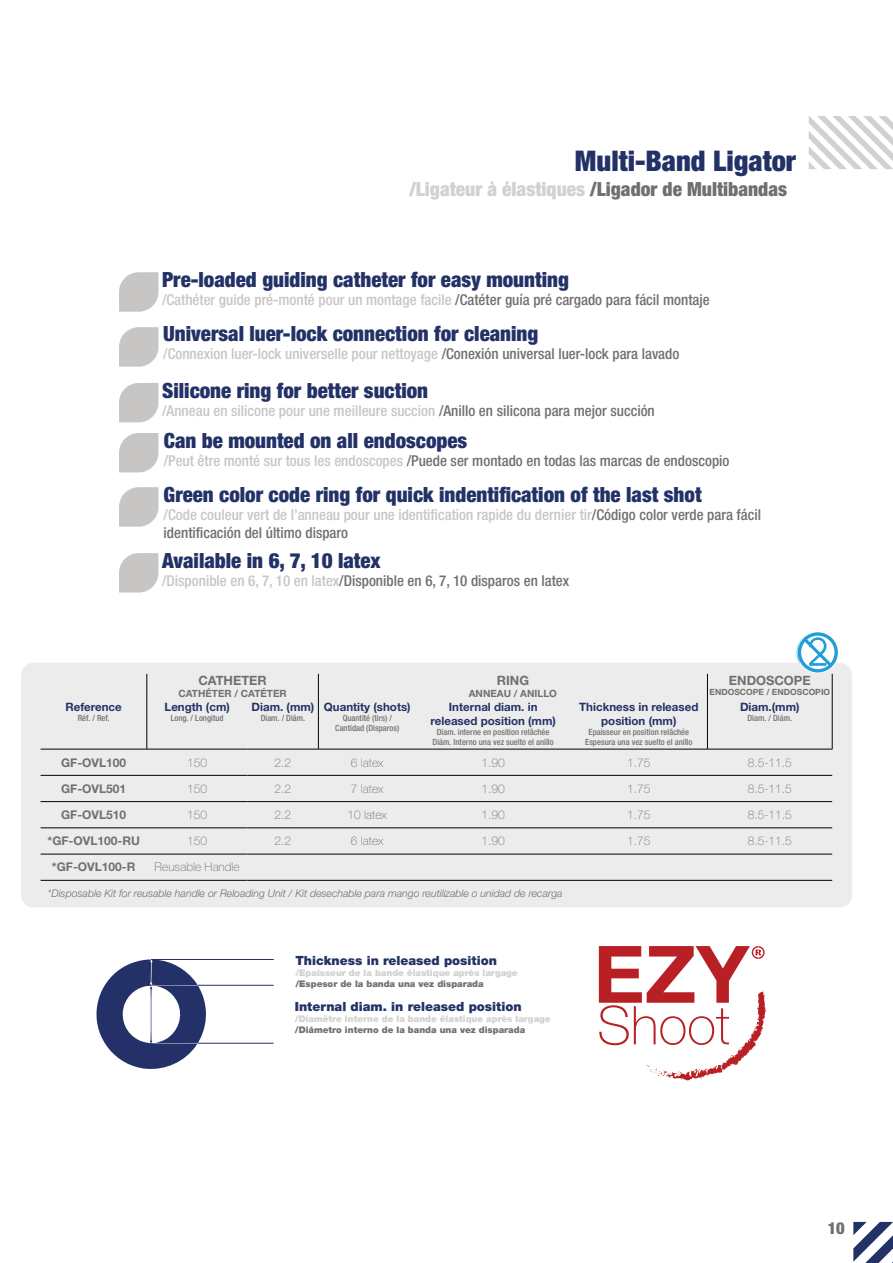
<style>
.page{position:relative;width:893px;height:1263px;background:#fff}
.page>*{position:absolute;margin:0;border:0;box-sizing:border-box;transform-origin:0 0}
.t1{font:900 condensed 28.5px "Helvetica Neue LT Std";color:#233266}
.t2{font:900 condensed 21px "Helvetica Neue LT Std";color:#233266}
.t3{font:900 condensed 19.5px "Helvetica Neue LT Std";color:#70706f}
.t4{font:900 condensed 16.5px "Helvetica Neue LT Std";color:#70706f}
.t5{font:500 condensed 15px/18px "Helvetica Neue LT Std";color:#c7c6c5}
.t6{font:500 condensed 15px "Helvetica Neue LT Std";color:#70706f}
.t7{font:900 12.75px "Helvetica Neue LT Std";color:#233266}
.t8{font:700 12.75px "Helvetica Neue LT Std";color:#70706f}
.t9{font:100 12px "Helvetica Neue LT Std";color:#70706f}
.t10{font:700 12px "Helvetica Neue LT Std";color:#70706f}
.t11{font:700 11.55px/13.8px "Helvetica Neue LT Std";color:#233266;text-align:center}
.t12{font:italic 300 10.5px "Helvetica Neue";color:#70706f}
.t13{font:700 9.9px "Helvetica Neue LT Std";color:#70706f}
.t14{font:900 9px "Helvetica Neue LT Std";color:#d1d1d0}
.t15{font:900 9px "Helvetica Neue LT Std";color:#70706f}
.t16{font:500 condensed 8.55px/9.9px "Helvetica Neue LT Std";color:#70706f;text-align:center}
.t17{font:700 8.55px "Helvetica Neue LT Std";color:#70706f}
.s1{color:#d1d1d0}
.s2{color:#70706f}
.s3{color:#c7c6c5}
</style>
<div class="page">
<svg style="left:119px;top:327px;width:39px;height:40px;background:#cdcccb"></svg>
<svg style="left:119px;top:433px;width:39px;height:39px;background:#cccbca"></svg>
<svg style="left:119px;top:487px;width:39px;height:40px;background:#cdcccb"></svg>
<svg style="left:119px;top:272px;width:39px;height:40px;background:#cdcccb"></svg>
<svg style="left:119px;top:553px;width:39px;height:40px;background:#cdcccb"></svg>
<svg style="left:119px;top:383px;width:39px;height:39px;background:#cccbca"></svg>
<div style="left:21px;top:663px;width:831px;height:244px;background:#edecec;border-radius:12px"></div>
<svg style="left:41px;top:674px;width:791px;height:206px"></svg>
<hr style="left:146px;top:699px;width:1px;height:50px;background:#010202">
<hr style="left:318px;top:699px;width:1px;height:50px;background:#010202">
<hr style="left:832px;top:699px;width:1px;height:50px;background:#010202">
<svg style="left:146px;top:674px;width:1px;height:25px"></svg>
<svg style="left:318px;top:674px;width:1px;height:25px"></svg>
<svg style="left:707px;top:674px;width:1px;height:25px"></svg>
<hr style="left:707px;top:699px;width:1px;height:50px;background:#010202">
<hr style="left:41px;top:749px;width:207px;height:1px;background:#010202">
<hr style="left:248px;top:749px;width:584px;height:1px;background:#010202">
<hr style="left:41px;top:775px;width:207px;height:1px;background:#010202">
<hr style="left:248px;top:775px;width:584px;height:1px;background:#010202">
<hr style="left:41px;top:801px;width:207px;height:1px;background:#010202">
<hr style="left:248px;top:801px;width:584px;height:1px;background:#010202">
<hr style="left:41px;top:828px;width:207px;height:1px;background:#010202">
<hr style="left:248px;top:828px;width:584px;height:1px;background:#010202">
<hr style="left:41px;top:854px;width:207px;height:1px;background:#010202">
<hr style="left:248px;top:854px;width:584px;height:1px;background:#010202">
<hr style="left:41px;top:880px;width:207px;height:1px;background:#010202">
<hr style="left:248px;top:880px;width:584px;height:1px;background:#010202">
<svg style="left:797px;top:632px;width:41px;height:67px"></svg>
<svg style="left:96px;top:959px;width:111px;height:110px"></svg>
<hr style="left:198px;top:985px;width:76px;height:1px;background:#243169">
<hr style="left:198px;top:1043px;width:75px;height:1px;background:#243169">
<hr style="left:151px;top:959px;width:123px;height:1px;background:#243169">
<svg style="left:599px;top:946px;width:167px;height:135px"></svg>
<svg style="left:853px;top:1222px;width:40px;height:41px"></svg>
<svg style="left:809px;top:116px;width:84px;height:53px"></svg>
<h1 class="t1" style="left:575px;top:151px;width:223px">Multi-Band Ligator</h1>
<h3 class="t3" style="left:409px;top:182px;width:379px"><span class="s1">/Ligateur à élastiques</span> /Ligador de Multibandas</h3>
<h2 class="t2" style="left:162px;top:272px;width:408px">Pre-loaded guiding catheter for easy mounting</h2>
<p class="t5" style="left:162px;top:292px;width:549px">/Cathéter guide pré-monté pour un montage facile <span class="s2">/Catéter guía pré cargado para fácil montaje</span></p>
<h2 class="t2" style="left:163px;top:326px;width:377px">Universal luer-lock connection for cleaning</h2>
<p class="t5" style="left:163px;top:346px;width:517px">/Connexion luer-lock universelle pour nettoyage <span class="s2">/Conexión universal luer-lock para lavado</span></p>
<h2 class="t2" style="left:162px;top:383px;width:267px">Silicone ring for better suction</h2>
<p class="t5" style="left:162px;top:403px;width:494px">/Anneau en silicone pour une meilleure succion <span class="s2">/Anillo en silicona para mejor succión</span></p>
<h2 class="t2" style="left:164px;top:433px;width:305px">Can be mounted on all endoscopes</h2>
<p class="t6" style="left:164px;top:455px;width:567px"><span class="s3">/Peut être monté sur tous les endoscopes</span> /Puede ser montado en todas las marcas de endoscopio</p>
<h2 class="t2" style="left:164px;top:487px;width:539px">Green color code ring for quick indentification of the last shot</h2>
<p class="t5" style="left:164px;top:507px;width:599px">/Code couleur vert de l’anneau pour une identification rapide du dernier tir<span class="s2">/Código color verde para fácil identificación del último disparo</span></p>
<p class="t11" style="left:65px;top:701px;width:58px">Reference</p>
<p class="t16" style="left:78px;top:714px;width:33px">Réf. / Ref.</p>
<h2 class="t2" style="left:162px;top:553px;width:220px">Available in 6, 7, 10 latex</h2>
<p class="t6" style="left:162px;top:575px;width:408px"><span class="s3">/Disponible en 6, 7, 10 en latex</span>/Disponible en 6, 7, 10 disparos en latex</p>
<p class="t8" style="left:198px;top:676px;width:70px">CATHETER</p>
<p class="t13" style="left:178px;top:690px;width:110px">CATHÉTER / CATÉTER</p>
<p class="t8" style="left:497px;top:676px;width:34px">RING</p>
<p class="t13" style="left:469px;top:690px;width:90px">ANNEAU / ANILLO</p>
<p class="t8" style="left:729px;top:676px;width:83px">ENDOSCOPE</p>
<p class="t17" style="left:709px;top:689px;width:122px">ENDOSCOPE / ENDOSCOPIO</p>
<p class="t11" style="left:164px;top:701px;width:67px">Length (cm)</p>
<p class="t16" style="left:171px;top:714px;width:54px">Long. / Longitud</p>
<p class="t11" style="left:252px;top:701px;width:64px">Diam. (mm)</p>
<p class="t16" style="left:261px;top:714px;width:46px">Diam. / Diám.</p>
<p class="t11" style="left:324px;top:701px;width:88px">Quantity (shots)</p>
<p class="t16" style="left:335px;top:714px;width:66px">Quantité (tirs) /<br>Cantidad (Disparos)</p>
<p class="t11" style="left:430px;top:701px;width:127px">Internal diam. in released position (mm)</p>
<p class="t16" style="left:432px;top:728px;width:123px">Diam. interne en position relâchée<br>Diám. Interno una vez suelto el anillo</p>
<p class="t11" style="left:579px;top:701px;width:121px">Thickness in released position (mm)</p>
<p class="t16" style="left:585px;top:728px;width:109px">Epaisseur en position relâchée<br>Espesura una vez suelto el anillo</p>
<p class="t11" style="left:740px;top:701px;width:61px">Diam.(mm)</p>
<p class="t16" style="left:747px;top:714px;width:46px">Diam. / Diám.</p>
<p class="t10" style="left:61px;top:758px;width:67px">GF-OVL100</p>
<p class="t9" style="left:187px;top:755px;width:22px">150</p>
<p class="t9" style="left:275px;top:755px;width:18px">2.2</p>
<p class="t9" style="left:351px;top:755px;width:34px">6 latex</p>
<p class="t9" style="left:481px;top:755px;width:25px">1.90</p>
<p class="t9" style="left:627px;top:755px;width:25px">1.75</p>
<p class="t9" style="left:748px;top:755px;width:46px">8.5-11.5</p>
<p class="t10" style="left:61px;top:784px;width:67px">GF-OVL501</p>
<p class="t9" style="left:187px;top:782px;width:22px">150</p>
<p class="t9" style="left:275px;top:782px;width:18px">2.2</p>
<p class="t9" style="left:351px;top:782px;width:34px">7 latex</p>
<p class="t9" style="left:481px;top:782px;width:25px">1.90</p>
<p class="t9" style="left:627px;top:782px;width:25px">1.75</p>
<p class="t9" style="left:748px;top:782px;width:46px">8.5-11.5</p>
<p class="t10" style="left:61px;top:810px;width:67px">GF-OVL510</p>
<p class="t9" style="left:187px;top:808px;width:22px">150</p>
<p class="t9" style="left:275px;top:808px;width:18px">2.2</p>
<p class="t9" style="left:348px;top:808px;width:41px">10 latex</p>
<p class="t9" style="left:481px;top:808px;width:25px">1.90</p>
<p class="t9" style="left:627px;top:808px;width:25px">1.75</p>
<p class="t9" style="left:748px;top:808px;width:46px">8.5-11.5</p>
<p class="t10" style="left:47px;top:837px;width:94px">*GF-OVL100-RU</p>
<p class="t9" style="left:187px;top:834px;width:22px">150</p>
<p class="t9" style="left:275px;top:834px;width:18px">2.2</p>
<p class="t9" style="left:351px;top:834px;width:34px">6 latex</p>
<p class="t9" style="left:481px;top:834px;width:25px">1.90</p>
<p class="t9" style="left:627px;top:834px;width:25px">1.75</p>
<p class="t9" style="left:748px;top:834px;width:46px">8.5-11.5</p>
<p class="t10" style="left:52px;top:863px;width:85px">*GF-OVL100-R</p>
<p class="t9" style="left:155px;top:860px;width:87px">Reusable Handle</p>
<p class="t12" style="left:48px;top:890px;width:516px">*Disposable Kit for reusable handle or Reloading Unit / Kit desechable para mango reutilizable o unidad de recarga</p>
<p class="t7" style="left:295px;top:956px;width:203px">Thickness in released position</p>
<p class="t14" style="left:295px;top:970px;width:224px">/Epaisseur de la bande élastique après largage</p>
<p class="t15" style="left:295px;top:981px;width:190px">/Espesor de la banda una vez disparada</p>
<p class="t7" style="left:295px;top:1002px;width:228px">Internal diam. in released position</p>
<p class="t14" style="left:295px;top:1015px;width:257px">/Diamètre interne de la bande élastique après largage</p>
<p class="t15" style="left:295px;top:1026px;width:232px">/Diámetro interno de la banda una vez disparada</p>
<p class="t4" style="left:828px;top:1222px;width:19px">10</p>
</div>
